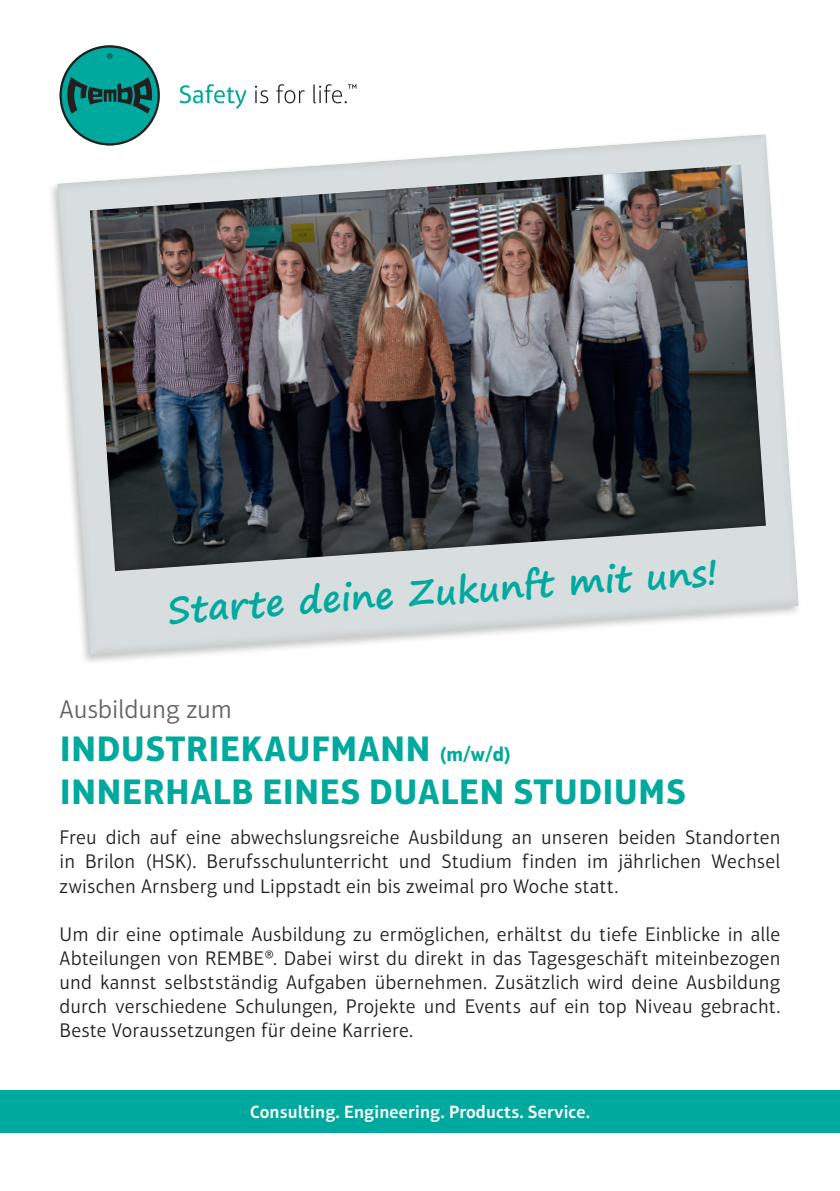
<style>
.page{position:relative;width:840px;height:1191px;background:#fff}
.page>*{position:absolute;margin:0;border:0;box-sizing:border-box;transform-origin:0 0}
.t1{font:700 36px/43.2px "Aptifer Sans LT Pro";letter-spacing:.025em;color:#00a99d}
.t2{font:700 36px "Segoe Print";color:#00a99d}
.t3{font:300 26px "Aptifer Sans LT Pro";letter-spacing:-.005em;color:#636366}
.Head_Versal{font:300 20px/24px "Aptifer Sans LT Pro";letter-spacing:.01em;color:#231f20;text-align:justify}
.t4{font:600 18px "Aptifer Sans LT Pro";letter-spacing:.01em;color:#fff}
.s1{font-size:20px}
</style>
<div class="page">
<div style="left:0;top:1089px;width:839px;height:43px;background:#00a99d"></div>
<svg style="left:179px;top:84px;width:67px;height:25px"></svg>
<svg style="left:255px;top:86px;width:13px;height:17px"></svg>
<svg style="left:276px;top:84px;width:29px;height:19px"></svg>
<svg style="left:313px;top:84px;width:43px;height:19px"></svg>
<svg style="left:60px;top:45px;width:100px;height:86px"></svg>
<svg style="left:55px;top:133px;width:743px;height:523px;fill:#d8dedf"></svg>
<img style="left:86px;top:162px;width:680px;height:410px">
<p class="t2" style="left:165px;top:577px;width:553px;rotate:-4deg">Starte deine Zukunft mit uns!</p>
<p class="t3" style="left:60px;top:694px;width:174px">Ausbildung zum</p>
<p class="t1" style="left:60px;top:727px;width:627px">INDUSTRIEKAUFMANN <span class="s1">(m/w/d)<br></span>INNERHALB EINES DUALEN STUDIUMS</p>
<p class="Head_Versal" style="left:60px;top:825px;width:722px">Freu dich auf eine abwechslungsreiche Ausbildung an unseren beiden Standorten in Brilon (HSK). Berufsschulunterricht und Studium finden im jährlichen Wechsel zwischen Arnsberg und Lippstadt ein bis zweimal pro Woche statt.</p>
<p class="Head_Versal" style="left:60px;top:921px;width:722px">Um dir eine optimale Ausbildung zu ermöglichen, erhältst du tiefe Einblicke in alle Abteilungen von REMBE®. Dabei wirst du direkt in das Tagesgeschäft miteinbezogen und kannst selbstständig Aufgaben übernehmen. Zusätzlich wird deine Ausbildung durch verschiedene Schulungen, Projekte und Events auf ein top Niveau gebracht.<br>Beste Voraussetzungen für deine Karriere.</p>
<p class="t4" style="left:250px;top:1101px;width:341px">Consulting. Engineering. Products. Service.</p>
</div>
